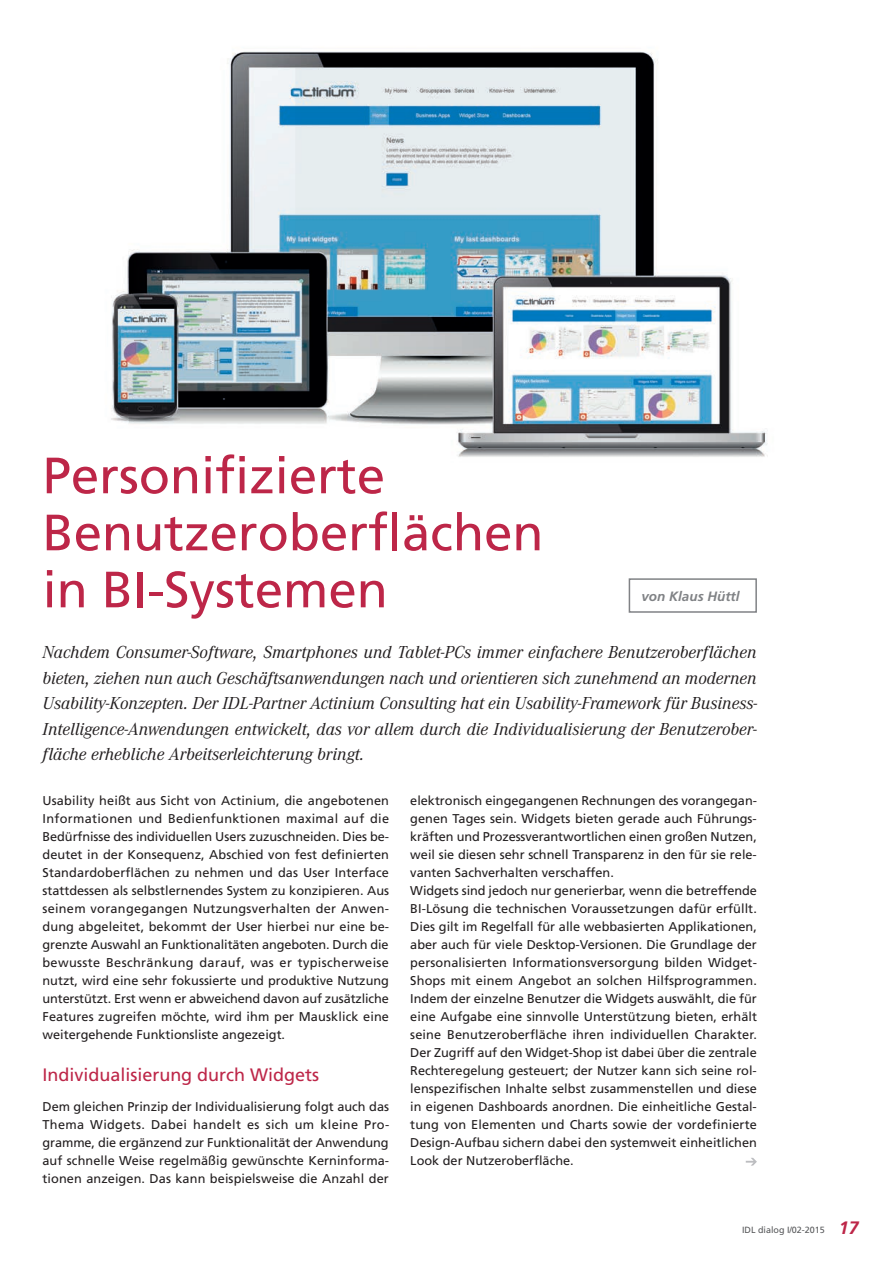
<style>
.page{position:relative;width:893px;height:1263px;background:#fff}
.page>*{position:absolute;margin:0;border:0;box-sizing:border-box;transform-origin:0 0}
.t1{font:51px/57px "Frutiger";color:#bd2648}
.t2{font:italic 18px/25.5px "Corporate A";color:#231f20;text-align:justify}
.t3{font:18px "Frutiger";color:#bd2648}
.t4{font:italic 700 13.5px "Frutiger";color:#808285}
.t5{font:12.75px/18px "Frutiger";color:#231f20;text-align:justify}
.t6{font:9px "Frutiger";color:#57585a}
.s1{font-weight:700;font-style:italic;font-size:18px;color:#bd2648}
</style>
<div class="page">
<img style="left:111px;top:51px;width:657px;height:406px">
<svg style="left:746px;top:1158px;width:11px;height:7px"></svg>
<div style="left:629px;top:578px;width:128px;height:35px;border:2px solid #808285"></div>
<h1 class="t1" style="left:43px;top:451px;width:502px">Personifizierte<br>Benutzeroberflächen in BI-Systemen</h1>
<p class="t2" style="left:43px;top:639px;width:716px">Nachdem Consumer-Software, Smartphones und Tablet-PCs immer einfachere Benutzeroberflächen bieten, ziehen nun auch Geschäftsanwendungen nach und orientieren sich zunehmend an modernen Usability-Konzepten. Der IDL-Partner Actinium Consulting hat ein Usability-Framework für Business-Intelligence-Anwendungen entwickelt, das vor allem durch die Individualisierung der Benutzerober&shy;fläche erhebliche Arbeitserleichterung bringt.</p>
<p class="t4" style="left:641px;top:591px;width:100px">von Klaus Hüttl</p>
<p class="t5" style="left:42px;top:792px;width:348px">Usability heißt aus Sicht von Actinium, die angebotenen Informationen und Bedienfunktionen maximal auf die Bedürfnisse des individuellen Users zuzuschneiden. Dies be&shy;deutet in der Konsequenz, Abschied von fest definierten Standardoberflächen zu nehmen und das User Interface stattdessen als selbstlernendes System zu konzipieren. Aus seinem vorangegangen Nutzungsverhalten der Anwen&shy;dung abgeleitet, bekommt der User hierbei nur eine be&shy;grenzte Auswahl an Funktionalitäten angeboten. Durch die bewusste Beschränkung darauf, was er typischerweise nutzt, wird eine sehr fokussierte und produktive Nutzung unterstützt. Erst wenn er abweichend davon auf zusätzliche Features zugreifen möchte, wird ihm per Mausklick eine weitergehende Funktionsliste angezeigt.</p>
<h2 class="t3" style="left:43px;top:1067px;width:278px">Individualisierung durch Widgets</h2>
<p class="t5" style="left:42px;top:1098px;width:348px">Dem gleichen Prinzip der Individualisierung folgt auch das Thema Widgets. Dabei handelt es sich um kleine Pro&shy;gramme, die ergänzend zur Funktionalität der Anwendung auf schnelle Weise regelmäßig gewünschte Kerninforma&shy;tionen anzeigen. Das kann beispielsweise die Anzahl der</p>
<p class="t5" style="left:410px;top:792px;width:348px;text-align:left">elektronisch eingegangenen Rechnungen des vorangegan&shy;genen Tages sein. Widgets bieten gerade auch Führungs&shy;kräften und Prozessverantwortlichen einen großen Nutzen, weil sie diesen sehr schnell Transparenz in den für sie rele&shy;vanten Sachverhalten verschaffen.<br>Widgets sind jedoch nur generierbar, wenn die betreffende BI-Lösung die technischen Voraussetzungen dafür erfüllt.<br>Dies gilt im Regelfall für alle webbasierten Applikationen, aber auch für viele Desktop-Versionen. Die Grundlage der personalisierten Informationsversorgung bilden Widget-Shops mit einem Angebot an solchen Hilfsprogrammen.<br>Indem der einzelne Benutzer die Widgets auswählt, die für eine Aufgabe eine sinnvolle Unterstützung bieten, erhält seine Benutzeroberfläche ihren individuellen Charakter.<br>Der Zugriff auf den Widget-Shop ist dabei über die zentrale Rechteregelung gesteuert; der Nutzer kann sich seine rol&shy;lenspezifischen Inhalte selbst zusammenstellen und diese in eigenen Dashboards anordnen. Die einheitliche Gestal&shy;tung von Elementen und Charts sowie der vordefinierte Design-Aufbau sichern dabei den systemweit einheitlichen Look der Nutzeroberfläche.</p>
<p class="t6" style="left:742px;top:1226px;width:118px">IDL dialog I/02-2015 <span class="s1">17</span></p>
</div>
